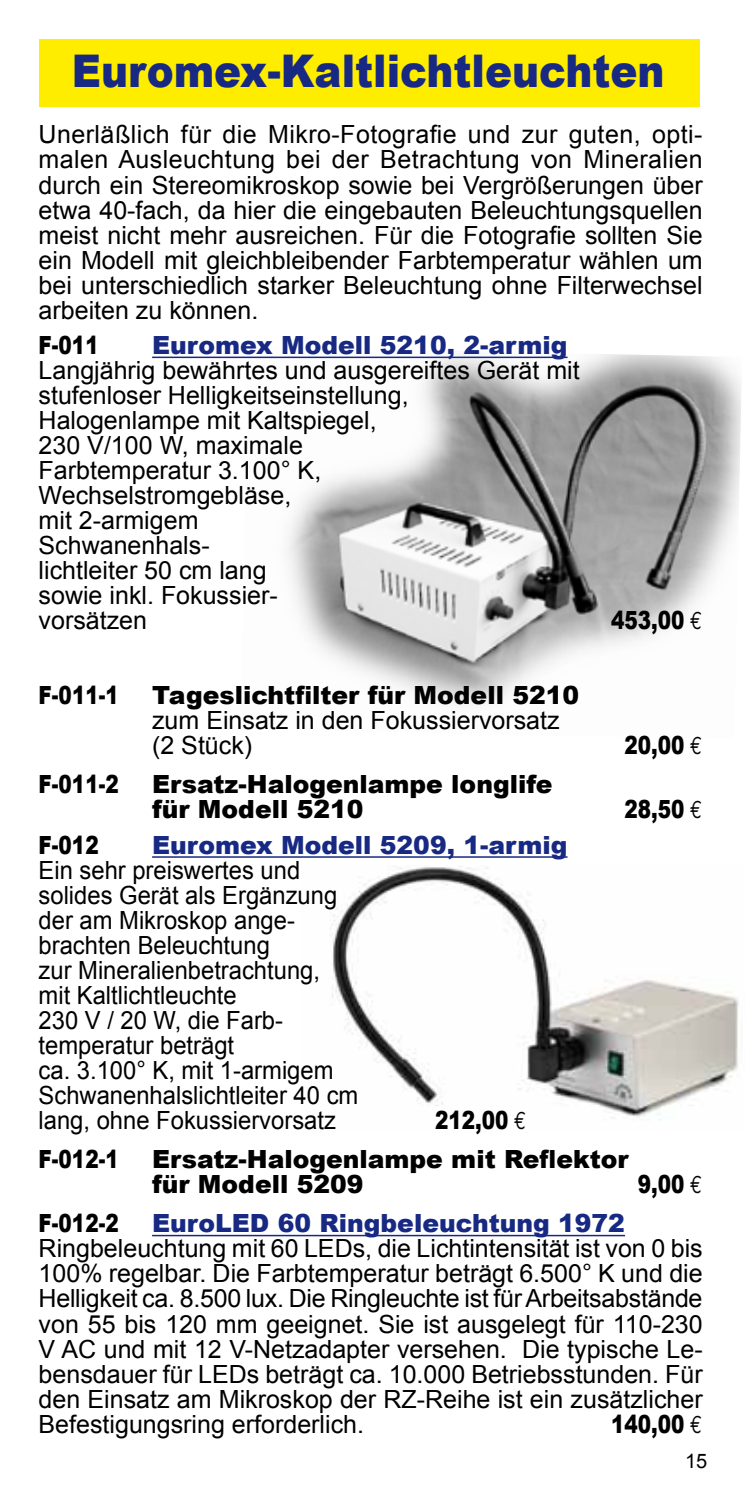
<style>
.page{position:relative;width:745px;height:1489px;background:#fff}
.page>*{position:absolute;margin:0;border:0;box-sizing:border-box;transform-origin:0 0}
.t1{font:900 45px "Arial";color:#172983;scale:.9 1}
.t2{font:25px/25px "Arial";color:#000;text-align:justify}
.t3{font:25px/25px "Arial";color:#000;scale:.95 1}
.t4{font:900 25px/25px "Arial";color:#000}
.t5{font:900 25px "Arial";color:#172983}
.t6{font:900 25px "Arial";color:#000;scale:.8 1}
.t7{font:20px "Arial";color:#000}
.s1{font-family:"Euro Mono";font-weight:400}
</style>
<div class="page">
<img style="left:330px;top:866px;width:409px;height:254px">
<img style="left:240px;top:354px;width:501px;height:352px">
<hr style="left:152px;top:356px;width:415px;height:2px;background:#172983">
<hr style="left:152px;top:856px;width:415px;height:1px;background:#172983">
<hr style="left:152px;top:1234px;width:472px;height:2px;background:#172983">
<div style="left:39px;top:39px;width:660px;height:67px;background:#ffed00"></div>
<h1 class="t1" style="left:72px;top:46px;width:660px">Euromex-Kaltlichtleuchten</h1>
<p class="t2" style="left:39px;top:122px;width:665px">Unerläßlich für die Mikro-Fotografie und zur guten, opti&shy;malen Ausleuchtung bei der Betrachtung von Mineralien durch ein Stereomikroskop sowie bei Vergrößerungen über etwa 40-fach, da hier die eingebauten Beleuchtungsquellen meist nicht mehr ausreichen. Für die Fotografie sollten Sie ein Modell mit gleichbleibender Farbtemperatur wählen um bei unterschiedlich starker Beleuchtung ohne Filterwechsel arbeiten zu können.</p>
<p class="t6" style="left:39px;top:331px;width:77px">F-011</p>
<p class="t5" style="left:152px;top:331px;width:416px">Euromex Modell 5210, 2-armig</p>
<p class="t2" style="left:39px;top:358px;width:542px;text-align:left">Langjährig bewährtes und ausgereiftes Gerät mit stufenloser Helligkeitseinstellung,<br>Halogenlampe mit Kaltspiegel,<br>230 V/100 W, maximale<br>Farbtemperatur 3.100° K,<br>Wechselstromgebläse,<br>mit 2-armigem<br>Schwanenhals-<br>lichtleiter 50 cm lang<br>sowie inkl. Fokussier-<br>vorsätzen</p>
<p class="t6" style="left:610px;top:606px;width:115px">453,00 <span class="s1">€</span></p>
<p class="t6" style="left:39px;top:681px;width:102px">F-011-1</p>
<p class="t4" style="left:152px;top:682px;width:428px">Tageslichtfilter für Modell 5210</p>
<p class="t2" style="left:152px;top:708px;width:409px">zum Einsatz in den Fokussiervorsatz (2 Stück)</p>
<p class="t6" style="left:39px;top:770px;width:102px">F-011-2</p>
<p class="t4" style="left:152px;top:772px;width:402px">Ersatz-Halogenlampe longlife für Modell 5210</p>
<p class="t6" style="left:39px;top:831px;width:77px">F-012</p>
<p class="t5" style="left:152px;top:831px;width:416px">Euromex Modell 5209, 1-armig</p>
<p class="t3" style="left:39px;top:857px;width:338px">Ein sehr preiswertes und solides Gerät als Ergänzung der am Mikroskop ange&shy;brachten Beleuchtung<br>zur Mineralienbetrachtung,<br>mit Kaltlichtleuchte<br>230 V / 20 W, die Farb&shy;temperatur beträgt<br>ca. 3.100° K, mit 1-armigem<br>Schwanenhalslichtleiter 40 cm lang, ohne Fokussiervorsatz</p>
<p class="t6" style="left:435px;top:1106px;width:115px">212,00 <span class="s1">€</span></p>
<p class="t6" style="left:624px;top:731px;width:98px">20,00 <span class="s1">€</span></p>
<p class="t6" style="left:624px;top:795px;width:98px">28,50 <span class="s1">€</span></p>
<p class="t6" style="left:39px;top:1145px;width:102px">F-012-1</p>
<p class="t4" style="left:152px;top:1146px;width:477px">Ersatz-Halogenlampe mit Reflektor für Modell 5209</p>
<p class="t6" style="left:637px;top:1170px;width:82px">9,00 <span class="s1">€</span></p>
<p class="t6" style="left:39px;top:1209px;width:102px">F-012-2</p>
<p class="t5" style="left:152px;top:1209px;width:474px">EuroLED 60 Ringbeleuchtung 1972</p>
<p class="t2" style="left:39px;top:1236px;width:665px">Ringbeleuchtung mit 60 LEDs, die Lichtintensität ist von 0 bis 100% regelbar. Die Farbtemperatur beträgt 6.500° K und die Helligkeit ca. 8.500 lux. Die Ringleuchte ist für Arbeitsabstände von 55 bis 120 mm geeignet. Sie ist ausgelegt für 110-230<br>V AC und mit 12 V-Netzadapter versehen. Die typische Le&shy;bensdauer für LEDs beträgt ca. 10.000 Betriebsstunden. Für den Einsatz am Mikroskop der RZ-Reihe ist ein zusätzlicher Befestigungsring erforderlich.</p>
<p class="t6" style="left:610px;top:1409px;width:115px">140,00 <span class="s1">€</span></p>
<p class="t7" style="left:684px;top:1447px;width:24px">15</p>
</div>
